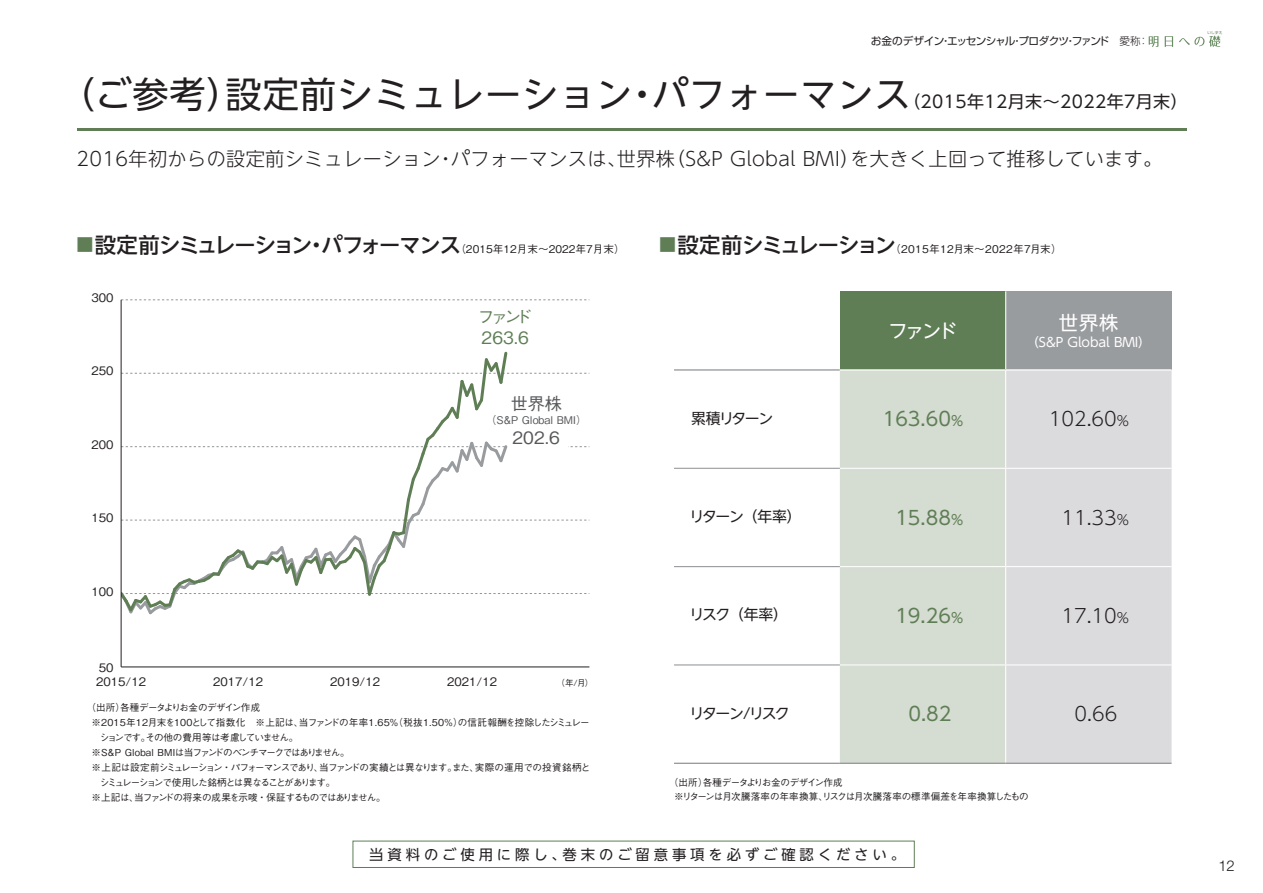
<style>
.page{position:relative;width:1263px;height:893px;background:#fff}
.page>*{position:absolute;margin:0;border:0;box-sizing:border-box;transform-origin:0 0}
.t1{font:36.15px "UD Shin Go NT Pr 6 N";letter-spacing:.025em;color:#231f20}
.t2{font:300 19.2px "UD Shin Go NT Pr 6 N";letter-spacing:.02em;color:#231f20}
.t3{font:19.2px "UD Shin Go NT Pr 6 N";color:#5f7e56}
.t4{font:19.2px "UD Shin Go NT Pr 6 N";letter-spacing:-.115em;color:#fff}
.t5{font:500 16.95px/20.5px "Gothic BBB Pr 6 N";letter-spacing:-.195em;color:#5f7e56}
.t6{font:500 16.95px "Gothic BBB Pr 6 N";color:#57585a}
.t7{font:14.85px "UD Shin Go NT Pr 6 N";letter-spacing:-.095em;color:#231f20}
.t8{font:300 14.85px "Helvetica Neue LT Std";color:#231f20}
.t9{font:14.4px "UD Shin Go NT Pr 6 N";letter-spacing:.27em;color:#231f20}
.t10{font:12.75px "UD Shin Go NT Pr 6 N";letter-spacing:-.005em;color:#fff}
.t11{font:500 11.7px "Gothic BBB Pr 6 N";color:#231f20}
.t12{font:500 10.65px "Gothic BBB Pr 6 N";color:#231f20}
.t13{font:500 10.65px "Gothic BBB Pr 6 N";letter-spacing:.03em;color:#231f20}
.t14{font:10.65px "Shin Go Pr 6 N";letter-spacing:-.06em;color:#231f20}
.t15{font:500 10.65px "Gothic BBB Pr 6 N";color:#57585a}
.t16{font:500 9.6px "Gothic BBB Pr 6 N";letter-spacing:-.085em;color:#231f20}
.t17{font:500 9.6px "Gothic BBB Pr 6 N";letter-spacing:-.005em;color:#231f20}
.t18{font:500 9.6px/14.9px "Gothic BBB Pr 6 N";letter-spacing:-.045em;color:#231f20}
.t19{font:500 9.6px "Gothic BBB Pr 6 N";letter-spacing:-.155em;color:#231f20}
.t20{font:500 9.6px "Gothic BBB Pr 6 N";letter-spacing:-.11em;color:#231f20}
.t21{font:500 9.6px "Gothic BBB Pr 6 N";letter-spacing:-.05em;color:#231f20}
.t22{font:500 8.55px "Gothic BBB Pr 6 N";color:#231f20}
.t23{font:3.75px "Shin Go Pr 6 N";color:#5f7e56}
.s1{font-weight:300}
.s2{font-size:16.95px}
.s3{font-family:"UD Shin Go NT Pr 6 N";font-size:21.3px}
.s4{font-size:13.8px}
</style>
<div class="page">
<svg style="left:122px;top:300px;width:467px;height:1px"></svg>
<svg style="left:122px;top:351px;width:467px;height:264px"></svg>
<hr style="left:121px;top:667px;width:468px;height:1px;background:#231f20">
<hr style="left:121px;top:300px;width:1px;height:367px;background:#231f20">
<div style="left:840px;top:291px;width:166px;height:79px;background:#5f7e56"></div>
<div style="left:1006px;top:291px;width:165px;height:79px;background:#999c9f"></div>
<svg style="left:674px;top:467px;width:166px;height:296px"></svg>
<div style="left:840px;top:371px;width:165px;height:392px;background:#d5dcd1"></div>
<div style="left:1006px;top:371px;width:165px;height:392px;background:#dbdadc"></div>
<hr style="left:674px;top:369px;width:166px;height:2px;background:#939598">
<hr style="left:1005px;top:291px;width:1px;height:78px;background:#fff">
<hr style="left:840px;top:468px;width:166px;height:1px;background:#fff">
<hr style="left:1006px;top:468px;width:165px;height:1px;background:#fff">
<hr style="left:840px;top:566px;width:166px;height:1px;background:#fff">
<hr style="left:1006px;top:566px;width:165px;height:1px;background:#fff">
<hr style="left:840px;top:664px;width:166px;height:1px;background:#fff">
<hr style="left:1006px;top:664px;width:165px;height:1px;background:#fff">
<hr style="left:840px;top:369px;width:166px;height:2px;background:#fff">
<hr style="left:1006px;top:369px;width:165px;height:2px;background:#fff">
<hr style="left:674px;top:468px;width:166px;height:1px;background:#939598">
<hr style="left:674px;top:566px;width:166px;height:1px;background:#939598">
<hr style="left:674px;top:664px;width:166px;height:1px;background:#939598">
<hr style="left:674px;top:763px;width:166px;height:1px;background:#939598">
<hr style="left:840px;top:763px;width:166px;height:1px;background:#939598">
<hr style="left:1006px;top:763px;width:165px;height:1px;background:#939598">
<hr style="left:77px;top:128px;width:1109px;height:3px;background:#5f7e56">
<svg style="left:1149px;top:36px;width:9px;height:11px"></svg>
<svg style="left:1165px;top:36px;width:8px;height:11px"></svg>
<svg style="left:1179px;top:36px;width:41px;height:11px"></svg>
<div style="left:353px;top:841px;width:561px;height:27px;border:1px solid #5f7e56"></div>
<p class="t14" style="left:871px;top:33px;width:279px">お金のデザイン・エッセンシャル・プロダクツ・ファンド　<span class="s1">愛称：</span></p>
<h1 class="t1" style="left:58px;top:65px;width:1131px">（ご参考）設定前シミュレーション・パフォーマンス<span class="s2">（2015年12月末～2022年7月末）</span></h1>
<h2 class="t2" style="left:77px;top:143px;width:1087px">2016年初からの設定前シミュレーション・パフォーマンスは、世界株（S&amp;P Global BMI）を大きく上回って推移しています。</h2>
<p class="t12" style="left:77px;top:240px;width:550px"><sup>■</sup><span class="s3">設定前シミュレーション・パフォーマンス</span>（2015年12月末～2022年7月末）</p>
<p class="t13" style="left:659px;top:240px;width:404px"><sup>■</sup><span class="s3">設定前シミュレーション</span>（2015年12月末～2022年7月末）</p>
<p class="t11" style="left:91px;top:288px;width:24px">300</p>
<p class="t11" style="left:91px;top:361px;width:24px">250</p>
<p class="t11" style="left:91px;top:435px;width:24px">200</p>
<p class="t11" style="left:91px;top:508px;width:24px">150</p>
<p class="t11" style="left:91px;top:582px;width:24px">100</p>
<p class="t11" style="left:99px;top:658px;width:16px">50</p>
<h3 class="t5" style="left:477px;top:306px;width:56px">ファンド<br>263.6</h3>
<h3 class="t6" style="left:511px;top:390px;width:53px">世界株</h3>
<p class="t15" style="left:486px;top:411px;width:102px">（S&amp;P Global BMI）</p>
<h3 class="t6" style="left:513px;top:424px;width:49px">202.6</h3>
<p class="t11" style="left:96px;top:672px;width:52px">2015/12</p>
<p class="t11" style="left:213px;top:672px;width:52px">2017/12</p>
<p class="t11" style="left:330px;top:672px;width:52px">2019/12</p>
<p class="t11" style="left:447px;top:672px;width:52px">2021/12</p>
<p class="t22" style="left:556px;top:675px;width:38px">（年/月）</p>
<p class="t21" style="left:86px;top:700px;width:175px">（出所）各種データよりお金のデザイン作成</p>
<p class="t17" style="left:91px;top:715px;width:500px">※2015年12月末を100として指数化　※上記は、当ファンドの年率1.65%（税抜1.50％）の信託報酬を控除したシミュレー</p>
<p class="t20" style="left:100px;top:730px;width:200px">ションです。その他の費用等は考慮していません。</p>
<p class="t16" style="left:91px;top:745px;width:260px">※S&amp;P Global BMIは当ファンドのベンチマークではありません。</p>
<p class="t16" style="left:91px;top:759px;width:500px">※上記は設定前シミュレーション・パフォーマンスであり、当ファンドの実績とは異なります。また、実際の運用での投資銘柄と</p>
<p class="t19" style="left:100px;top:774px;width:237px">シミュレーションで使用した銘柄とは異なることがあります。</p>
<p class="t16" style="left:91px;top:789px;width:296px">※上記は、当ファンドの将来の成果を示唆・保証するものではありません。</p>
<h2 class="t4" style="left:888px;top:315px;width:71px">ファンド</h2>
<h2 class="t4" style="left:1059px;top:307px;width:61px">世界株</h2>
<h3 class="t10" style="left:1026px;top:332px;width:126px">（S&amp;P Global BMI）</h3>
<h3 class="t7" style="left:691px;top:406px;width:84px">累積リターン</h3>
<h2 class="t3" style="left:883px;top:404px;width:82px">163.60<span class="s4">%</span></h2>
<h2 class="t2" style="left:1049px;top:404px;width:82px">102.60<span class="s4">%</span></h2>
<h3 class="t7" style="left:690px;top:504px;width:114px">リターン（年率）</h3>
<h2 class="t3" style="left:895px;top:502px;width:69px">15.88<span class="s4">%</span></h2>
<h2 class="t2" style="left:1061px;top:502px;width:69px">11.33<span class="s4">%</span></h2>
<h3 class="t7" style="left:690px;top:603px;width:100px">リスク（年率）</h3>
<h2 class="t3" style="left:895px;top:600px;width:69px">19.26<span class="s4">%</span></h2>
<h2 class="t2" style="left:1061px;top:600px;width:69px">17.10<span class="s4">%</span></h2>
<h3 class="t7" style="left:690px;top:701px;width:102px">リターン/リスク</h3>
<h2 class="t3" style="left:908px;top:698px;width:45px">0.82</h2>
<h2 class="t2" style="left:1074px;top:698px;width:44px">0.66</h2>
<p class="t18" style="left:674px;top:774px;width:356px;text-indent:-5px">（出所）各種データよりお金のデザイン作成<br>※リターンは月次騰落率の年率換算、リスクは月次騰落率の標準偏差を年率換算したもの</p>
<h3 class="t9" style="left:369px;top:843px;width:537px">当資料のご使用に際し、巻末のご留意事項を必ずご確認ください。</h3>
<p class="t23" style="left:1207px;top:29px;width:17px">いしずえ</p>
<h3 class="t8" style="left:1218px;top:857px;width:18px">12</h3>
</div>
